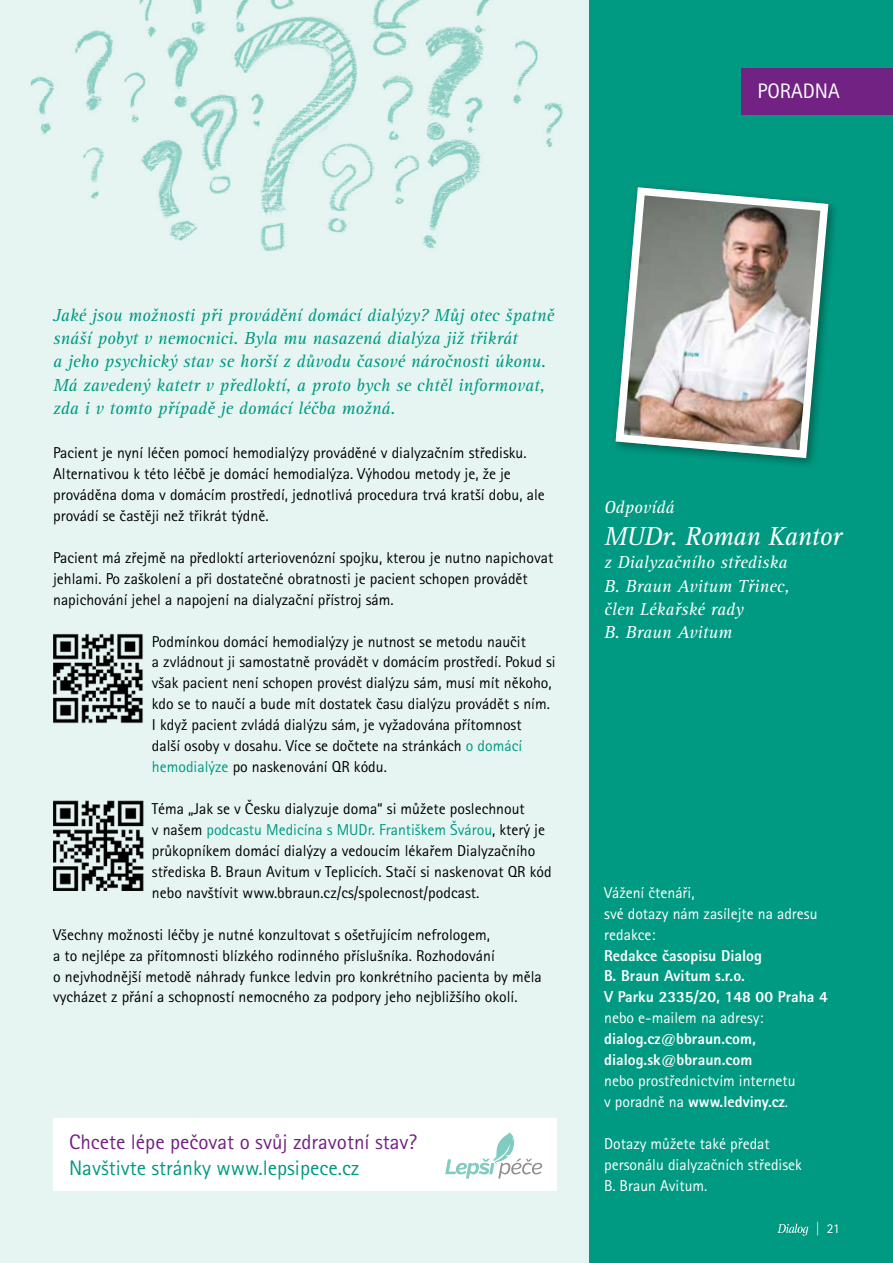
<style>
.page{position:relative;width:893px;height:1263px;background:#fff}
.page>*{position:absolute;margin:0;border:0;box-sizing:border-box;transform-origin:0 0}
.t1{font:italic 27px "Rotis Serif Pro";letter-spacing:-.02em;color:#fff}
.t2{font:21px "Rotis Sans Serif Pro";color:#722283}
.t3{font:21px "Rotis Sans Serif Pro";color:#009982}
.t4{font:21px "Rotis Sans Serif Pro";color:#fff}
.t5{font:italic 18px/23.2px "Rotis Serif Pro";color:#009982}
.t6{font:italic 18px/23.2px "Rotis Serif Pro";color:#fff}
.t7{font:15.75px/21px "Rotis Sans Serif Pro";color:#000}
.t8{font:15.75px/21px "Rotis Sans Serif Pro";color:#fff}
.t9{font:800 15.75px/21px "Rotis Sans Serif Pro";color:#fff}
.t10{font:13.5px "Rotis Sans Serif Pro";color:#fff}
.s1{color:#009982}
.s2{font-weight:800}
</style>
<div class="page">
<div style="left:588px;top:0;width:305px;height:1263px;background:#009982"></div>
<div style="left:0;top:0;width:588px;height:1263px;background:#e6f5f2"></div>
<svg style="left:777px;top:1224px;width:31px;height:12px"></svg>
<div style="left:741px;top:68px;width:152px;height:46px;background:#722283"></div>
<div style="left:53px;top:1118px;width:503px;height:73px;background:#fff"></div>
<img style="left:615px;top:187px;width:217px;height:275px">
<img style="left:30px;top:0;width:533px;height:251px">
<svg style="left:445px;top:1132px;width:97px;height:46px"></svg>
<img style="left:53px;top:801px;width:91px;height:89px">
<img style="left:53px;top:634px;width:90px;height:90px">
<h2 class="t4" style="left:757px;top:79px;width:84px">PORADNA</h2>
<p class="t5" style="left:53px;top:303px;width:502px">Jaké jsou možnosti při provádění domácí dialýzy? Můj otec špatně snáší pobyt v nemocnici. Byla mu nasazená dialýza již třikrát<br>a jeho psychický stav se horší z důvodu časové náročnosti úkonu.<br>Má zavedený katetr v předloktí, a proto bych se chtěl informovat, zda i v tomto případě je domácí léčba možná.</p>
<p class="t7" style="left:53px;top:442px;width:493px">Pacient je nyní léčen pomocí hemodialýzy prováděné v dialyzačním středisku.<br>Alternativou k této léčbě je domácí hemodialýza. Výhodou metody je, že je prováděna doma v domácím prostředí, jednotlivá procedura trvá kratší dobu, ale provádí se častěji než třikrát týdně.</p>
<p class="t7" style="left:53px;top:547px;width:502px">Pacient má zřejmě na předloktí arteriovenózní spojku, kterou je nutno napichovat jehlami. Po zaškolení a při dostatečné obratnosti je pacient schopen provádět napichování jehel a napojení na dialyzační přístroj sám.</p>
<p class="t7" style="left:152px;top:631px;width:405px">Podmínkou domácí hemodialýzy je nutnost se metodu naučit<br>a zvládnout ji samostatně provádět v domácím prostředí. Pokud si však pacient není schopen provést dialýzu sám, musí mít někoho, kdo se to naučí a bude mít dostatek času dialýzu provádět s ním.<br>I když pacient zvládá dialýzu sám, je vyžadována přítomnost<br>další osoby v dosahu. Více se dočtete na stránkách <span class="s1">o domácí hemodialýze</span> po naskenování QR kódu.</p>
<p class="t7" style="left:152px;top:798px;width:401px">Téma „Jak se v Česku dialyzuje doma“ si můžete poslechnout<br>v našem <span class="s1">podcastu Medicína s MUDr. Františkem Švárou</span>, který je průkopníkem domácí dialýzy a vedoucím lékařem Dialyzačního střediska B. Braun Avitum v Teplicích. Stačí si naskenovat QR kód nebo navštívit www.bbraun.cz/cs/spolecnost/podcast.</p>
<p class="t7" style="left:53px;top:924px;width:490px">Všechny možnosti léčby je nutné konzultovat s ošetřujícím nefrologem,<br>a to nejlépe za přítomnosti blízkého rodinného příslušníka. Rozhodování<br>o nejvhodnější metodě náhrady funkce ledvin pro konkrétního pacienta by měla vycházet z přání a schopností nemocného za podpory jeho nejbližšího okolí.</p>
<h2 class="t2" style="left:69px;top:1129px;width:349px">Chcete lépe pečovat o svůj zdravotní stav?</h2>
<h2 class="t3" style="left:69px;top:1155px;width:292px">Navštivte stránky www.lepsipece.cz</h2>
<p class="t6" style="left:604px;top:495px;width:72px">Odpovídá</p>
<h1 class="t1" style="left:604px;top:520px;width:239px">MUDr. Roman Kantor</h1>
<p class="t6" style="left:604px;top:551px;width:187px">z Dialyzačního střediska<br>B. Braun Avitum Třinec, člen Lékařské rady<br>B. Braun Avitum</p>
<p class="t8" style="left:604px;top:882px;width:215px">Vážení čtenáři,<br>své dotazy nám zasílejte na adresu redakce:</p>
<p class="t9" style="left:604px;top:944px;width:225px">Redakce časopisu Dialog<br>B. Braun Avitum s.r.o.<br>V Parku 2335/20, 148 00 Praha 4</p>
<p class="t8" style="left:604px;top:1007px;width:161px">nebo e-mailem na adresy:</p>
<p class="t9" style="left:604px;top:1028px;width:153px">dialog.cz@bbraun.com, dialog.sk@bbraun.com</p>
<p class="t8" style="left:604px;top:1070px;width:193px">nebo prostřednictvím internetu v poradně na <span class="s2">www.ledviny.cz</span>.</p>
<p class="t8" style="left:604px;top:1133px;width:199px">Dotazy můžete také předat personálu dialyzačních středisek<br>B. Braun Avitum.</p>
<p class="t10" style="left:815px;top:1220px;width:26px">| 21</p>
</div>
